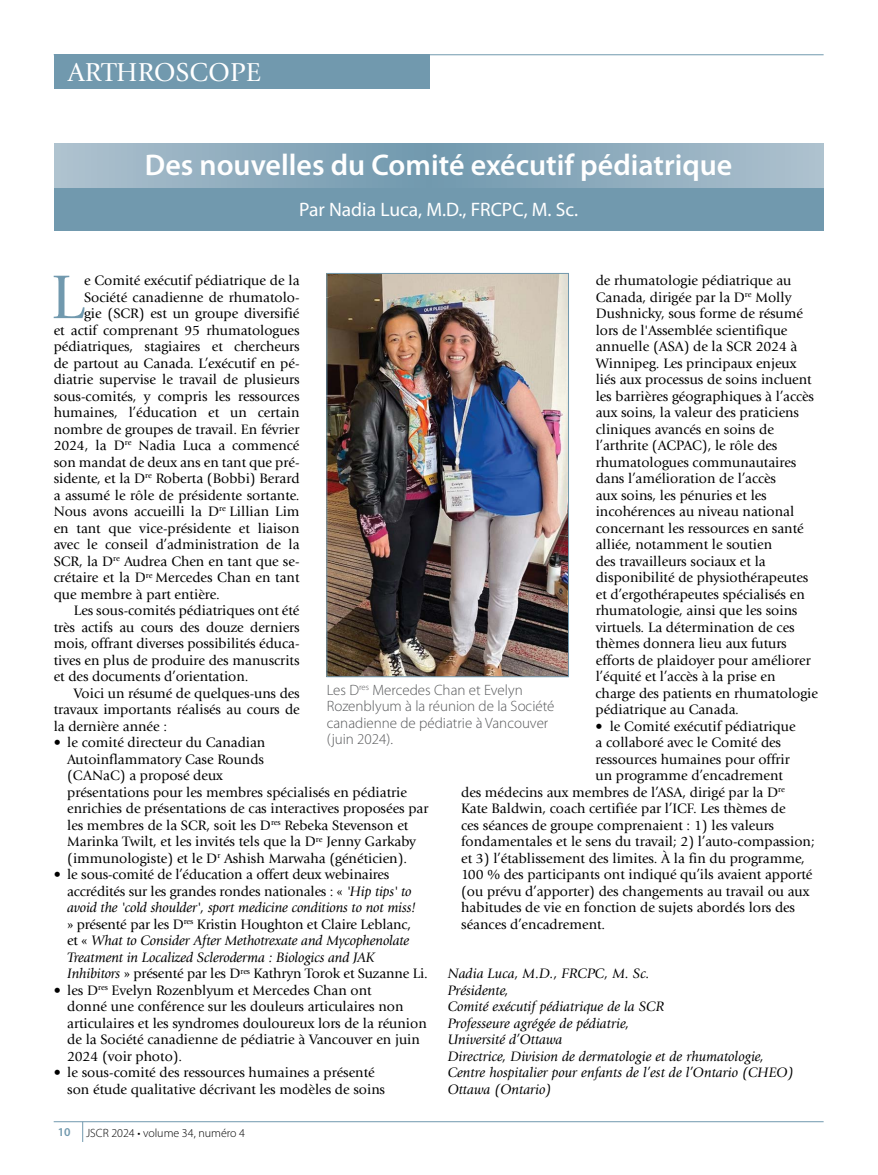
<style>
.page{position:relative;width:878px;height:1175px;background:#fff}
.page>*{position:absolute;margin:0;border:0;box-sizing:border-box;transform-origin:0 0}
.t1{font:64.2px "Giovanni Std";color:#7199ae}
.t2{font:600 30px "Myriad Pro";color:#fff}
.t3{font:27px "Giovanni Std";color:#fff}
.t4{font:19.5px "Myriad Pro";color:#fff}
.t5{font:300 15px/16.5px "Myriad Pro";color:#58595b}
.t6{font:14.25px/16.5px "Giovanni Std";color:#000}
.t7{font:italic 14.25px/16.5px "Giovanni Std";color:#000}
.t8{font:300 12px "Myriad Pro";color:#000}
.t9{font:600 12px "Myriad Pro";color:#7199ae}
.s1{font-style:italic}
</style>
<div class="page">
<div style="left:54px;top:187px;width:770px;height:43px;background:#7199ae"></div>
<svg style="left:54px;top:144px;width:770px;height:43px;background:#8fadbe"></svg>
<hr style="left:54px;top:54px;width:769px;height:1px;background:#7199ae">
<div style="left:54px;top:55px;width:375px;height:34px;background:#7199ae"></div>
<hr style="left:54px;top:1121px;width:769px;height:1px;background:#7199ae">
<svg style="left:82px;top:1121px;width:1px;height:21px"></svg>
<img style="left:328px;top:275px;width:238px;height:400px">
<div style="left:326px;top:273px;width:242px;height:404px;border:1px solid #7199ae"></div>
<h3 class="t3" style="left:68px;top:57px;width:194px">ARTHROSCOPE</h3>
<h2 class="t2" style="left:145px;top:148px;width:589px">Des nouvelles du Comité exécutif pédiatrique</h2>
<h3 class="t4" style="left:299px;top:198px;width:280px">Par Nadia Luca, M.D., FRCPC, M. Sc.</h3>
<h1 class="t1" style="left:51px;top:261px;width:35px">L</h1>
<p class="t6" style="left:84px;top:272px;width:217px">e Comité exécutif pédiatrique de la</p>
<p class="t6" style="left:595px;top:272px;width:224px">de rhumatologie pédiatrique au<br>Canada, dirigée par la D<sup>re</sup> Molly<br>Dushnicky, sous forme de résumé lors de l'Assemblée scientifique annuelle (ASA) de la SCR 2024 à<br>Winnipeg. Les principaux enjeux liés aux processus de soins incluent les barrières géographiques à l’accès aux soins, la valeur des praticiens cliniques avancés en soins de l’arthrite (ACPAC), le rôle des rhumatologues communautaires dans l’amélioration de l’accès<br>aux soins, les pénuries et les incohérences au niveau national concernant les ressources en santé alliée, notamment le soutien<br>des travailleurs sociaux et la disponibilité de physiothérapeutes et d’ergothérapeutes spécialisés en rhumatologie, ainsi que les soins virtuels. La détermination de ces thèmes donnera lieu aux futurs efforts de plaidoyer pour améliorer l’équité et l’accès à la prise en charge des patients en rhumatologie pédiatrique au Canada.</p>
<p class="t6" style="left:595px;top:718px;width:201px">• le Comité exécutif pédiatrique</p>
<p class="t6" style="left:595px;top:734px;width:187px">a collaboré avec le Comité des</p>
<p class="t6" style="left:595px;top:751px;width:196px">ressources humaines pour offrir</p>
<p class="t6" style="left:595px;top:767px;width:189px">un programme d’encadrement</p>
<p class="t6" style="left:461px;top:784px;width:325px">des médecins aux membres de l’ASA, dirigé par la D<sup>re</sup></p>
<p class="t6" style="left:461px;top:800px;width:326px">Kate Baldwin, coach certifiée par l’ICF. Les thèmes de</p>
<p class="t6" style="left:461px;top:817px;width:314px">ces séances de groupe comprenaient : 1) les valeurs</p>
<p class="t6" style="left:461px;top:833px;width:355px">fondamentales et le sens du travail; 2) l’auto-compassion;</p>
<p class="t6" style="left:461px;top:850px;width:345px">et 3) l’établissement des limites. À la fin du programme,</p>
<p class="t6" style="left:461px;top:866px;width:353px">100 % des participants ont indiqué qu’ils avaient apporté</p>
<p class="t6" style="left:461px;top:883px;width:350px">(ou prévu d’apporter) des changements au travail ou aux</p>
<p class="t6" style="left:461px;top:899px;width:335px">habitudes de vie en fonction de sujets abordés lors des</p>
<p class="t6" style="left:461px;top:916px;width:146px">séances d’encadrement.</p>
<p class="t7" style="left:447px;top:965px;width:347px">Nadia Luca, M.D., FRCPC, M. Sc.<br>Présidente,<br>Comité exécutif pédiatrique de la SCR<br>Professeure agrégée de pédiatrie,<br>Université d’Ottawa<br>Directrice, Division de dermatologie et de rhumatologie, Centre hospitalier pour enfants de l’est de l’Ontario (CHEO)<br>Ottawa (Ontario)</p>
<p class="t6" style="left:84px;top:289px;width:217px">Société canadienne de rhumatolo-</p>
<p class="t6" style="left:84px;top:305px;width:217px">gie (SCR) est un groupe diversifié</p>
<p class="t6" style="left:54px;top:322px;width:247px">et actif comprenant 95 rhumatologues</p>
<p class="t6" style="left:54px;top:338px;width:247px">pédiatriques, stagiaires et chercheurs</p>
<p class="t6" style="left:54px;top:355px;width:247px">de partout au Canada. L’exécutif en pé-</p>
<p class="t6" style="left:54px;top:371px;width:247px">diatrie supervise le travail de plusieurs</p>
<p class="t6" style="left:54px;top:388px;width:247px">sous-comités, y compris les ressources</p>
<p class="t6" style="left:54px;top:404px;width:247px">humaines, l’éducation et un certain</p>
<p class="t6" style="left:54px;top:421px;width:247px">nombre de groupes de travail. En février</p>
<p class="t6" style="left:54px;top:437px;width:247px">2024, la D<sup>re</sup> Nadia Luca a commencé</p>
<p class="t6" style="left:54px;top:454px;width:247px">son mandat de deux ans en tant que pré-</p>
<p class="t6" style="left:54px;top:470px;width:247px">sidente, et la D<sup>re</sup> Roberta (Bobbi) Berard</p>
<p class="t6" style="left:54px;top:487px;width:247px">a assumé le rôle de présidente sortante.</p>
<p class="t6" style="left:54px;top:503px;width:247px">Nous avons accueilli la D<sup>re</sup> Lillian Lim</p>
<p class="t6" style="left:54px;top:520px;width:247px">en tant que vice-présidente et liaison</p>
<p class="t6" style="left:54px;top:536px;width:247px">avec le conseil d’administration de la</p>
<p class="t6" style="left:54px;top:553px;width:247px">SCR, la D<sup>re</sup> Audrea Chen en tant que se-</p>
<p class="t6" style="left:54px;top:569px;width:247px">crétaire et la D<sup>re</sup> Mercedes Chan en tant</p>
<p class="t6" style="left:54px;top:586px;width:167px">que membre à part entière.</p>
<p class="t6" style="left:74px;top:602px;width:227px">Les sous-comités pédiatriques ont été</p>
<p class="t6" style="left:54px;top:619px;width:247px">très actifs au cours des douze derniers</p>
<p class="t6" style="left:54px;top:635px;width:247px">mois, offrant diverses possibilités éduca-</p>
<p class="t6" style="left:54px;top:652px;width:247px">tives en plus de produire des manuscrits</p>
<p class="t6" style="left:54px;top:668px;width:196px">et des documents d’orientation.</p>
<p class="t6" style="left:74px;top:685px;width:227px">Voici un résumé de quelques-uns des</p>
<p class="t6" style="left:54px;top:701px;width:247px">travaux importants réalisés au cours de</p>
<p class="t6" style="left:54px;top:718px;width:115px">la dernière année :</p>
<p class="t6" style="left:67px;top:734px;width:363px;text-indent:-13px">• le comité directeur du Canadian<br>Autoinflammatory Case Rounds<br>(CANaC) a proposé deux<br>présentations pour les membres spécialisés en pédiatrie enrichies de présentations de cas interactives proposées par les membres de la SCR, soit les D<sup>res</sup> Rebeka Stevenson et Marinka Twilt, et les invités tels que la D<sup>re</sup> Jenny Garkaby (immunologiste) et le D<sup>r</sup> Ashish Marwaha (généticien).</p>
<p class="t6" style="left:67px;top:866px;width:362px;text-indent:-13px">• le sous-comité de l’éducation a offert deux webinaires accrédités sur les grandes rondes nationales : « <span class="s1">'Hip tips' to avoid the 'cold shoulder', sport medicine conditions to not miss!<br></span>» présenté par les D<sup>res</sup> Kristin Houghton et Claire Leblanc,<br>et « <span class="s1">What to Consider After Methotrexate and Mycophenolate Treatment in Localized Scleroderma : Biologics and JAK Inhibitors</span> » présenté par les D<sup>res</sup> Kathryn Torok et Suzanne Li.</p>
<p class="t6" style="left:67px;top:982px;width:361px;text-indent:-14px">• les D<sup>res</sup> Evelyn Rozenblyum et Mercedes Chan ont<br>donné une conférence sur les douleurs articulaires non articulaires et les syndromes douloureux lors de la réunion de la Société canadienne de pédiatrie à Vancouver en juin 2024 (voir photo).</p>
<p class="t6" style="left:67px;top:1064px;width:319px;text-indent:-13px">• le sous-comité des ressources humaines a présenté son étude qualitative décrivant les modèles de soins</p>
<p class="t5" style="left:327px;top:681px;width:229px">Les D<sup>res</sup> Mercedes Chan et Evelyn<br>Rozenblyum à la réunion de la Société canadienne de pédiatrie à Vancouver (juin 2024).</p>
<p class="t9" style="left:58px;top:1125px;width:14px">10</p>
<p class="t8" style="left:86px;top:1126px;width:160px">JSCR 2024 • volume 34, numéro 4</p>
</div>
